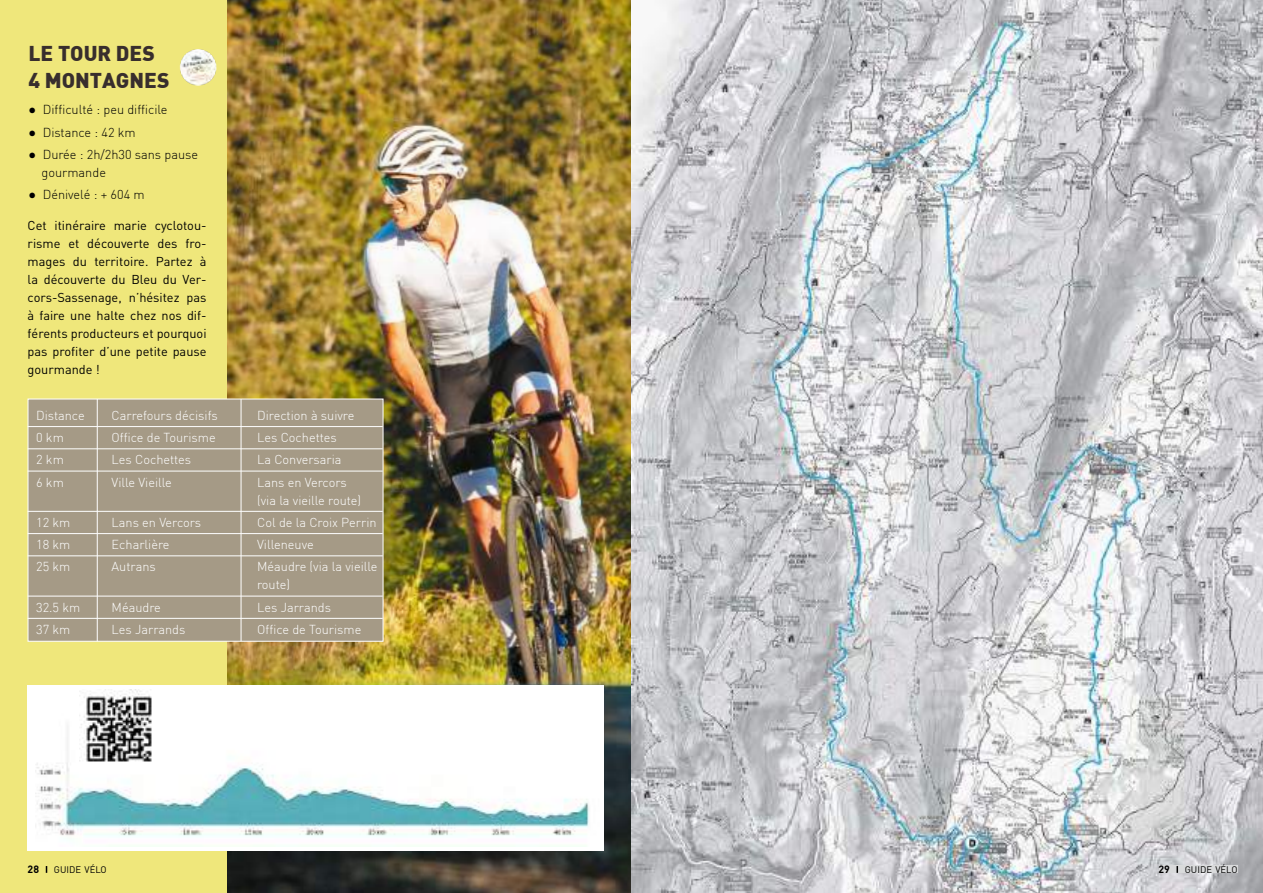
<style>
.page{position:relative;width:1263px;height:893px;background:#fff}
.page>*{position:absolute;margin:0;border:0;box-sizing:border-box;transform-origin:0 0}
.t1{font:900 21px/27px "DIN";color:#382e2d}
.t2{font:300 12.75px/18px "DIN";color:#fff}
.t3{font:12.75px/18px "DIN";color:#000;text-align:justify}
.t4{font:300 12.75px/18px "DIN";color:#000}
.t5{font:9.45px "DIN";color:#000}
.s1{font-family:"Calibri"}
.s2{font-weight:700;font-size:10.5px}
</style>
<div class="page">
<div style="left:0;top:0;width:631px;height:893px;background:#efe77b"></div>
<img style="left:227px;top:0;width:404px;height:893px">
<img style="left:631px;top:0;width:632px;height:893px">
<div style="left:28px;top:685px;width:576px;height:165px;background:#fff"></div>
<img style="left:35px;top:726px;width:555px;height:121px">
<div style="left:77px;top:687px;width:85px;height:85px;background:#fff"></div>
<img style="left:79px;top:690px;width:73px;height:72px">
<img style="left:180px;top:49px;width:36px;height:37px">
<div style="left:28px;top:399px;width:355px;height:243px;background:#a59a86;border:1px solid #fff"></div>
<hr style="left:28px;top:426px;width:355px;height:1px;background:#fff">
<hr style="left:28px;top:449px;width:355px;height:1px;background:#fff">
<hr style="left:28px;top:471px;width:355px;height:1px;background:#fff">
<hr style="left:28px;top:511px;width:355px;height:1px;background:#fff">
<hr style="left:28px;top:533px;width:355px;height:1px;background:#fff">
<hr style="left:28px;top:556px;width:355px;height:1px;background:#fff">
<hr style="left:28px;top:596px;width:355px;height:1px;background:#fff">
<hr style="left:28px;top:618px;width:355px;height:1px;background:#fff">
<hr style="left:97px;top:399px;width:1px;height:242px;background:#fff">
<hr style="left:241px;top:399px;width:1px;height:242px;background:#fff">
<div style="left:1159px;top:865px;width:78px;height:8px;background:#d9dadb"></div>
<svg style="left:1176px;top:866px;width:2px;height:7px"></svg>
<h1 class="t1" style="left:29px;top:39px;width:142px">LE TOUR DES<br>4 MONTAGNES</h1>
<p class="t4" style="left:29px;top:101px;width:141px"><span class="s1">●</span> Difficulté : peu difficile</p>
<p class="t4" style="left:29px;top:123px;width:109px"><span class="s1">●</span> Distance : 42 km</p>
<p class="t4" style="left:42px;top:145px;width:158px;text-indent:-13px"><span class="s1">●</span> Durée : 2h/2h30 sans pause gourmande</p>
<p class="t4" style="left:29px;top:186px;width:118px"><span class="s1">●</span> Dénivelé : + 604 m</p>
<p class="t3" style="left:28px;top:216px;width:180px">Cet itinéraire marie cyclotou&shy;risme et découverte des fro&shy;mages du territoire. Partez à la découverte du Bleu du Ver&shy;cors-Sassenage, n’hésitez pas à faire une halte chez nos dif&shy;férents producteurs et pourquoi pas profiter d’une petite pause gourmande !</p>
<p class="t2" style="left:36px;top:406px;width:50px">Distance</p>
<p class="t2" style="left:112px;top:406px;width:108px">Carrefours décisifs</p>
<p class="t2" style="left:257px;top:406px;width:99px">Direction à suivre</p>
<p class="t2" style="left:36px;top:428px;width:29px">0 km</p>
<p class="t2" style="left:112px;top:428px;width:106px">Office de Tourisme</p>
<p class="t2" style="left:257px;top:428px;width:81px">Les Cochettes</p>
<p class="t2" style="left:36px;top:451px;width:29px">2 km</p>
<p class="t2" style="left:112px;top:451px;width:81px">Les Cochettes</p>
<p class="t2" style="left:257px;top:451px;width:86px">La Conversaria</p>
<p class="t2" style="left:36px;top:473px;width:29px">6 km</p>
<p class="t2" style="left:112px;top:473px;width:62px">Ville Vieille</p>
<p class="t2" style="left:257px;top:473px;width:105px">Lans en Vercors (via la vieille route)</p>
<p class="t2" style="left:36px;top:513px;width:36px">12 km</p>
<p class="t2" style="left:112px;top:513px;width:91px">Lans en Vercors</p>
<p class="t2" style="left:257px;top:513px;width:121px">Col de la Croix Perrin</p>
<p class="t2" style="left:36px;top:535px;width:36px">18 km</p>
<p class="t2" style="left:112px;top:535px;width:59px">Echarlière</p>
<p class="t2" style="left:257px;top:535px;width:58px">Villeneuve</p>
<p class="t2" style="left:36px;top:558px;width:36px">25 km</p>
<p class="t2" style="left:112px;top:558px;width:46px">Autrans</p>
<p class="t2" style="left:257px;top:558px;width:122px">Méaudre (via la vieille route)</p>
<p class="t2" style="left:36px;top:598px;width:46px">32.5 km</p>
<p class="t2" style="left:112px;top:598px;width:51px">Méaudre</p>
<p class="t2" style="left:257px;top:598px;width:75px">Les Jarrands</p>
<p class="t2" style="left:36px;top:620px;width:36px">37 km</p>
<p class="t2" style="left:112px;top:620px;width:75px">Les Jarrands</p>
<p class="t2" style="left:257px;top:620px;width:106px">Office de Tourisme</p>
<p class="t5" style="left:28px;top:863px;width:81px"><span class="s2">28</span> GUIDE VÉLO</p>
<p class="t5" style="left:1158px;top:863px;width:81px"><span class="s2">29</span> GUIDE VÉLO</p>
</div>
